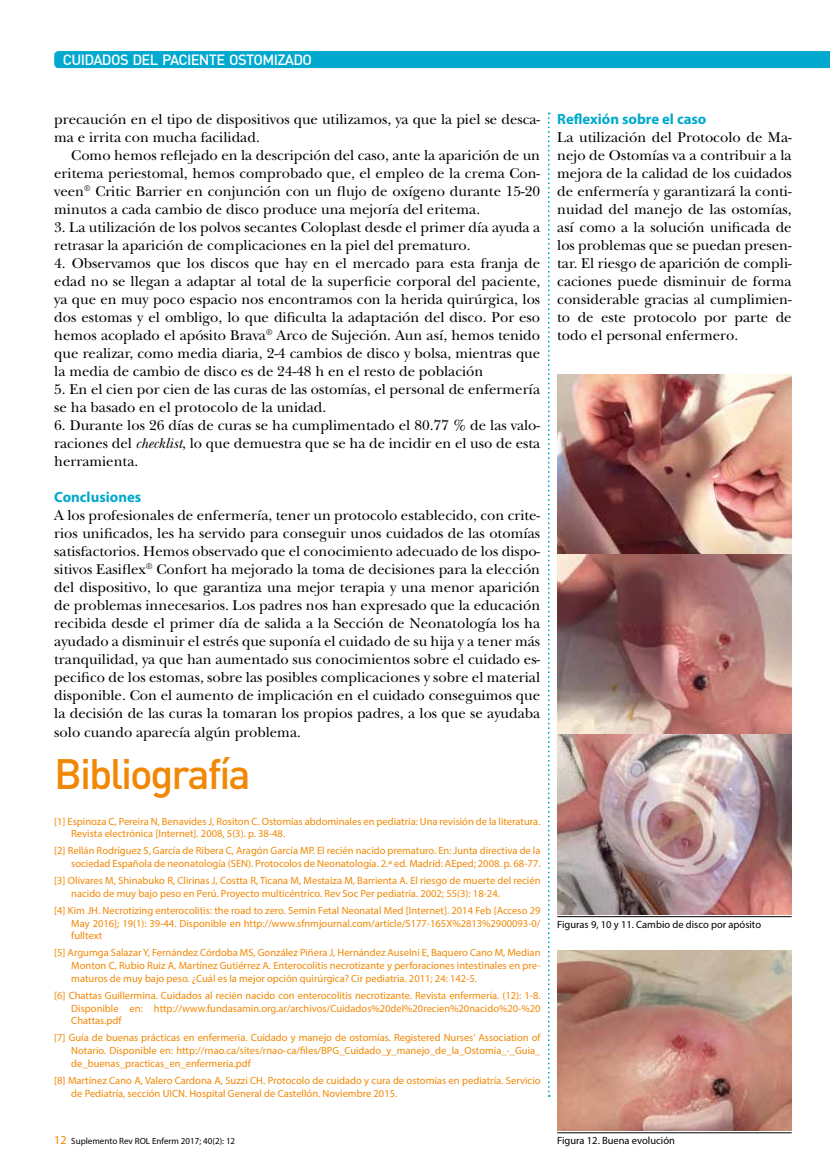
<style>
.page{position:relative;width:830px;height:1170px;background:#fff}
.page>*{position:absolute;margin:0;border:0;box-sizing:border-box;transform-origin:0 0}
.t1{font:500 42px "DIN";letter-spacing:-.05em;color:#f18805}
.t2{font:14.85px/18px "New Baskerville Std";color:#000;text-align:justify}
.t3{font:700 14.85px "Myriad Pro";color:#00a9cd}
.t4{font:500 14.7px "DIN";letter-spacing:-.045em;color:#fff}
.t5{font:10.5px/12.8px "Myriad Pro";color:#f18805;text-align:justify}
.t6{font:10.5px "Myriad Pro";color:#000}
.t7{font:9px "Myriad Pro";color:#000}
.s1{font-style:italic}
.s2{font-size:12px;color:#f18805}
</style>
<div class="page">
<div style="left:54px;top:51px;width:775px;height:17px;background:#00a9cd"></div>
<img style="left:557px;top:374px;width:234px;height:540px">
<img style="left:557px;top:950px;width:234px;height:180px">
<hr style="left:557px;top:916px;width:234px;height:1px;background:#000">
<hr style="left:557px;top:1132px;width:234px;height:1px;background:#000">
<svg style="left:548px;top:113px;width:1px;height:983px"></svg>
<p class="t4" style="left:63px;top:51px;width:251px">CUIDADOS DEL PACIENTE OSTOMIZADO</p>
<p class="t2" style="left:54px;top:110px;width:487px">precaución en el tipo de dispositivos que utilizamos, ya que la piel se desca&shy;ma e irrita con mucha facilidad.</p>
<p class="t2" style="left:54px;top:146px;width:487px;text-indent:17px">Como hemos reflejado en la descripción del caso, ante la aparición de un eritema periestomal, hemos comprobado que, el empleo de la crema Con&shy;veen<sup>®</sup> Critic Barrier en conjunción con un flujo de oxígeno durante 15-20 minutos a cada cambio de disco produce una mejoría del eritema.</p>
<p class="t2" style="left:54px;top:218px;width:487px">3. La utilización de los polvos secantes Coloplast desde el primer día ayuda a retrasar la aparición de complicaciones en la piel del prematuro.</p>
<p class="t2" style="left:54px;top:254px;width:487px">4. Observamos que los discos que hay en el mercado para esta franja de edad no se llegan a adaptar al total de la superficie corporal del paciente, ya que en muy poco espacio nos encontramos con la herida quirúrgica, los dos estomas y el ombligo, lo que dificulta la adaptación del disco. Por eso hemos acoplado el apósito Brava<sup>®</sup> Arco de Sujeción. Aun así, hemos tenido que realizar, como media diaria, 2-4 cambios de disco y bolsa, mientras que la media de cambio de disco es de 24-48 h en el resto de población</p>
<p class="t2" style="left:54px;top:380px;width:487px">5. En el cien por cien de las curas de las ostomías, el personal de enfermería se ha basado en el protocolo de la unidad.</p>
<p class="t2" style="left:54px;top:416px;width:487px">6. Durante los 26 días de curas se ha cumplimentado el 80.77 % de las valo&shy;raciones del <span class="s1">checklist</span>, lo que demuestra que se ha de incidir en el uso de esta herramienta.</p>
<p class="t3" style="left:54px;top:487px;width:88px">Conclusiones</p>
<p class="t2" style="left:54px;top:506px;width:487px">A los profesionales de enfermería, tener un protocolo establecido, con crite&shy;rios unificados, les ha servido para conseguir unos cuidados de las otomías satisfactorios. Hemos observado que el conocimiento adecuado de los dispo&shy;sitivos Easiflex<sup>®</sup> Confort ha mejorado la toma de decisiones para la elección del dispositivo, lo que garantiza una mejor terapia y una menor aparición de problemas innecesarios. Los padres nos han expresado que la educación recibida desde el primer día de salida a la Sección de Neonatología los ha ayudado a disminuir el estrés que suponía el cuidado de su hija y a tener más tranquilidad, ya que han aumentado sus conocimientos sobre el cuidado es&shy;pecifico de los estomas, sobre las posibles complicaciones y sobre el material disponible. Con el aumento de implicación en el cuidado conseguimos que la decisión de las curas la tomaran los propios padres, a los que se ayudaba solo cuando aparecía algún problema.</p>
<h1 class="t1" style="left:54px;top:747px;width:198px">Bibliografía</h1>
<p class="t5" style="left:71px;top:814px;width:470px;text-indent:-17px">[1] Espinoza C, Pereira N, Benavides J, Rositon C. Ostomías abdominales en pediatría: Una revisión de la literatura.<br>Revista electrónica [Internet]. 2008, 5(3). p. 38-48.</p>
<p class="t5" style="left:54px;top:844px;width:487px;text-align:right">[2] Rellán Rodríguez S, García de Ribera C, Aragón García MP. El recién nacido prematuro. En: Junta directiva de la sociedad Española de neonatología (SEN). Protocolos de Neonatología. 2.ª ed. Madrid: AEped; 2008. p. 68-77.</p>
<p class="t5" style="left:71px;top:874px;width:470px;text-indent:-17px">[3] Olivares M, Shinabuko R, Clirinas J, Costta R, Ticana M, Mestaiza M, Barrienta A. El riesgo de muerte del recién nacido de muy bajo peso en Perú. Proyecto multicéntrico. Rev Soc Per pediatría. 2002; 55(3): 18-24.</p>
<p class="t5" style="left:71px;top:903px;width:470px;text-indent:-17px">[4] Kim JH. Necrotizing enterocolitis: the road to zero. Semin Fetal Neonatal Med [Internet]. 2014 Feb [Acceso 29<br>May 2016]; 19(1): 39-44. Disponible en http://www.sfnmjournal.com/article/S177-165X%2813%2900093-0/ fulltext</p>
<p class="t5" style="left:71px;top:946px;width:470px;text-indent:-17px">[5] Argumga Salazar Y, Fernández Córdoba MS, González Piñera J, Hernández Auselni E, Baquero Cano M, Median Monton C, Rubio Ruiz A, Martínez Gutiérrez A. Enterocolitis necrotizante y perforaciones intestinales en pre&shy;maturos de muy bajo peso. ¿Cuál es la mejor opción quirúrgica? Cir pediatria. 2011; 24: 142-5.</p>
<p class="t5" style="left:71px;top:988px;width:470px;text-indent:-17px">[6] Chattas Guillermina. Cuidados al recién nacido con enterocolitis necrotizante. Revista enfermería. (12): 1-8.<br>Disponible en: http://www.fundasamin.org.ar/archivos/Cuidados%20del%20recien%20nacido%20-%20<br>Chattas.pdf</p>
<p class="t5" style="left:71px;top:1031px;width:470px;text-indent:-17px">[7] Guía de buenas prácticas en enfermeria. Cuidado y manejo de ostomías. Registered Nurses' Association of Notario. Disponible en: http://rnao.ca/sites/rnao-ca/files/BPG_Cuidado_y_manejo_de_la_Ostomía_-_Guia_ de_buenas_practicas_en_enfermeria.pdf</p>
<p class="t5" style="left:71px;top:1073px;width:470px;text-indent:-17px">[8] Martínez Cano A, Valero Cardona A, Suzzi CH. Protocolo de cuidado y cura de ostomías en pediatría. Servicio de Pediatría, sección UICN. Hospital General de Castellón. Noviembre 2015.</p>
<p class="t7" style="left:54px;top:1135px;width:182px"><span class="s2">12</span> Suplemento Rev ROL Enferm 2017; 40(2): 12</p>
<p class="t3" style="left:557px;top:109px;width:151px">Reflexión sobre el caso</p>
<p class="t2" style="left:557px;top:128px;width:236px">La utilización del Protocolo de Ma&shy;nejo de Ostomías va a contribuir a la mejora de la calidad de los cuidados de enfermería y garantizará la conti&shy;nuidad del manejo de las ostomías, así como a la solución unificada de los problemas que se puedan presen&shy;tar. El riesgo de aparición de compli&shy;caciones puede disminuir de forma considerable gracias al cumplimien&shy;to de este protocolo por parte de todo el personal enfermero.</p>
<p class="t6" style="left:557px;top:917px;width:205px">Figuras 9, 10 y 11. Cambio de disco por apósito</p>
<p class="t6" style="left:557px;top:1133px;width:119px">Figura 12. Buena evolución</p>
</div>
